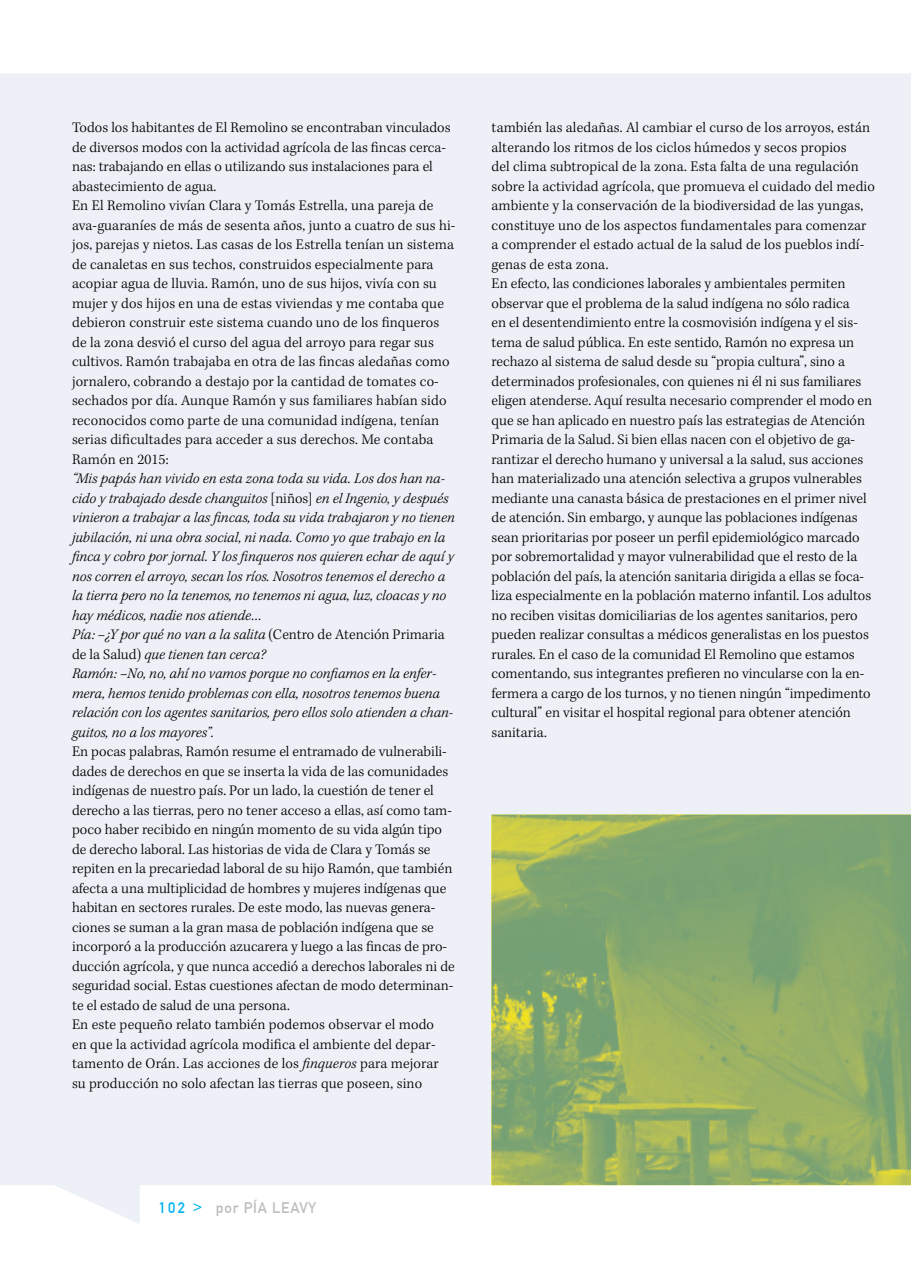
<style>
.page{position:relative;width:911px;height:1263px;background:#fff}
.page>*{position:absolute;margin:0;border:0;box-sizing:border-box;transform-origin:0 0}
.t1{font:300 15px/19.5px "Kepler Std";letter-spacing:.005em;color:#000}
.t2{font:italic 300 15px/19.5px "Kepler Std";color:#000}
.t3{font:15px "DIN1451 Mittelschrift";letter-spacing:.05em;color:#bcbec0}
.s1{font-style:normal}
.s2{font-style:italic}
.s3{color:#00b3f0}
</style>
<div class="page">
<div style="left:0;top:73px;width:911px;height:1151px;background:#eef0f8"></div>
<img style="left:491px;top:814px;width:420px;height:371px">
<p class="t1" style="left:72px;top:118px;width:385px">Todos los habitantes de El Remolino se encontraban vinculados de diversos modos con la actividad agrícola de las fincas cerca&shy;nas: trabajando en ellas o utilizando sus instalaciones para el abastecimiento de agua.<br>En El Remolino vivían Clara y Tomás Estrella, una pareja de ava-guaraníes de más de sesenta años, junto a cuatro de sus hi&shy;jos, parejas y nietos. Las casas de los Estrella tenían un sistema de canaletas en sus techos, construidos especialmente para acopiar agua de lluvia. Ramón, uno de sus hijos, vivía con su mujer y dos hijos en una de estas viviendas y me contaba que debieron construir este sistema cuando uno de los finqueros de la zona desvió el curso del agua del arroyo para regar sus cultivos. Ramón trabajaba en otra de las fincas aledañas como jornalero, cobrando a destajo por la cantidad de tomates co&shy;sechados por día. Aunque Ramón y sus familiares habían sido reconocidos como parte de una comunidad indígena, tenían serias dificultades para acceder a sus derechos. Me contaba Ramón en 2015:</p>
<p class="t2" style="left:72px;top:469px;width:384px">“Mis papás han vivido en esta zona toda su vida. Los dos han na&shy;cido y trabajado desde changuitos <span class="s1">[niños]</span> en el Ingenio, y después vinieron a trabajar a las fincas, toda su vida trabajaron y no tienen jubilación, ni una obra social, ni nada. Como yo que trabajo en la finca y cobro por jornal. Y los finqueros nos quieren echar de aquí y nos corren el arroyo, secan los ríos. Nosotros tenemos el derecho a la tierra pero no la tenemos, no tenemos ni agua, luz, cloacas y no hay médicos, nadie nos atiende…<br>Pía: –¿Y por qué no van a la salita <span class="s1">(Centro de Atención Primaria de la Salud)</span> que tienen tan cerca?<br>Ramón: –No, no, ahí no vamos porque no confiamos en la enfer&shy;mera, hemos tenido problemas con ella, nosotros tenemos buena relación con los agentes sanitarios, pero ellos solo atienden a chan&shy;guitos, no a los mayores”.</p>
<p class="t1" style="left:72px;top:742px;width:384px">En pocas palabras, Ramón resume el entramado de vulnerabili&shy;dades de derechos en que se inserta la vida de las comunidades indígenas de nuestro país. Por un lado, la cuestión de tener el derecho a las tierras, pero no tener acceso a ellas, así como tam&shy;poco haber recibido en ningún momento de su vida algún tipo de derecho laboral. Las historias de vida de Clara y Tomás se repiten en la precariedad laboral de su hijo Ramón, que también afecta a una multiplicidad de hombres y mujeres indígenas que habitan en sectores rurales. De este modo, las nuevas genera&shy;ciones se suman a la gran masa de población indígena que se incorporó a la producción azucarera y luego a las fincas de pro&shy;ducción agrícola, y que nunca accedió a derechos laborales ni de seguridad social. Estas cuestiones afectan de modo determinan&shy;te el estado de salud de una persona.<br>En este pequeño relato también podemos observar el modo<br>en que la actividad agrícola modifica el ambiente del depar&shy;tamento de Orán. Las acciones de los <span class="s2">finqueros</span> para mejorar su producción no solo afectan las tierras que poseen, sino</p>
<p class="t1" style="left:491px;top:118px;width:385px">también las aledañas. Al cambiar el curso de los arroyos, están alterando los ritmos de los ciclos húmedos y secos propios<br>del clima subtropical de la zona. Esta falta de una regulación sobre la actividad agrícola, que promueva el cuidado del medio ambiente y la conservación de la biodiversidad de las yungas, constituye uno de los aspectos fundamentales para comenzar a comprender el estado actual de la salud de los pueblos indí&shy;genas de esta zona.<br>En efecto, las condiciones laborales y ambientales permiten observar que el problema de la salud indígena no sólo radica<br>en el desentendimiento entre la cosmovisión indígena y el sis&shy;tema de salud pública. En este sentido, Ramón no expresa un rechazo al sistema de salud desde su “propia cultura”, sino a determinados profesionales, con quienes ni él ni sus familiares eligen atenderse. Aquí resulta necesario comprender el modo en que se han aplicado en nuestro país las estrategias de Atención Primaria de la Salud. Si bien ellas nacen con el objetivo de ga&shy;rantizar el derecho humano y universal a la salud, sus acciones han materializado una atención selectiva a grupos vulnerables mediante una canasta básica de prestaciones en el primer nivel de atención. Sin embargo, y aunque las poblaciones indígenas sean prioritarias por poseer un perfil epidemiológico marcado por sobremortalidad y mayor vulnerabilidad que el resto de la población del país, la atención sanitaria dirigida a ellas se foca&shy;liza especialmente en la población materno infantil. Los adultos no reciben visitas domiciliarias de los agentes sanitarios, pero pueden realizar consultas a médicos generalistas en los puestos rurales. En el caso de la comunidad El Remolino que estamos comentando, sus integrantes prefieren no vincularse con la en&shy;fermera a cargo de los turnos, y no tienen ningún “impedimento cultural” en visitar el hospital regional para obtener atención sanitaria.</p>
<p class="t3" style="left:159px;top:1199px;width:159px"><span class="s3">102 &gt;</span> POR PÍA LEAVY</p>
</div>
